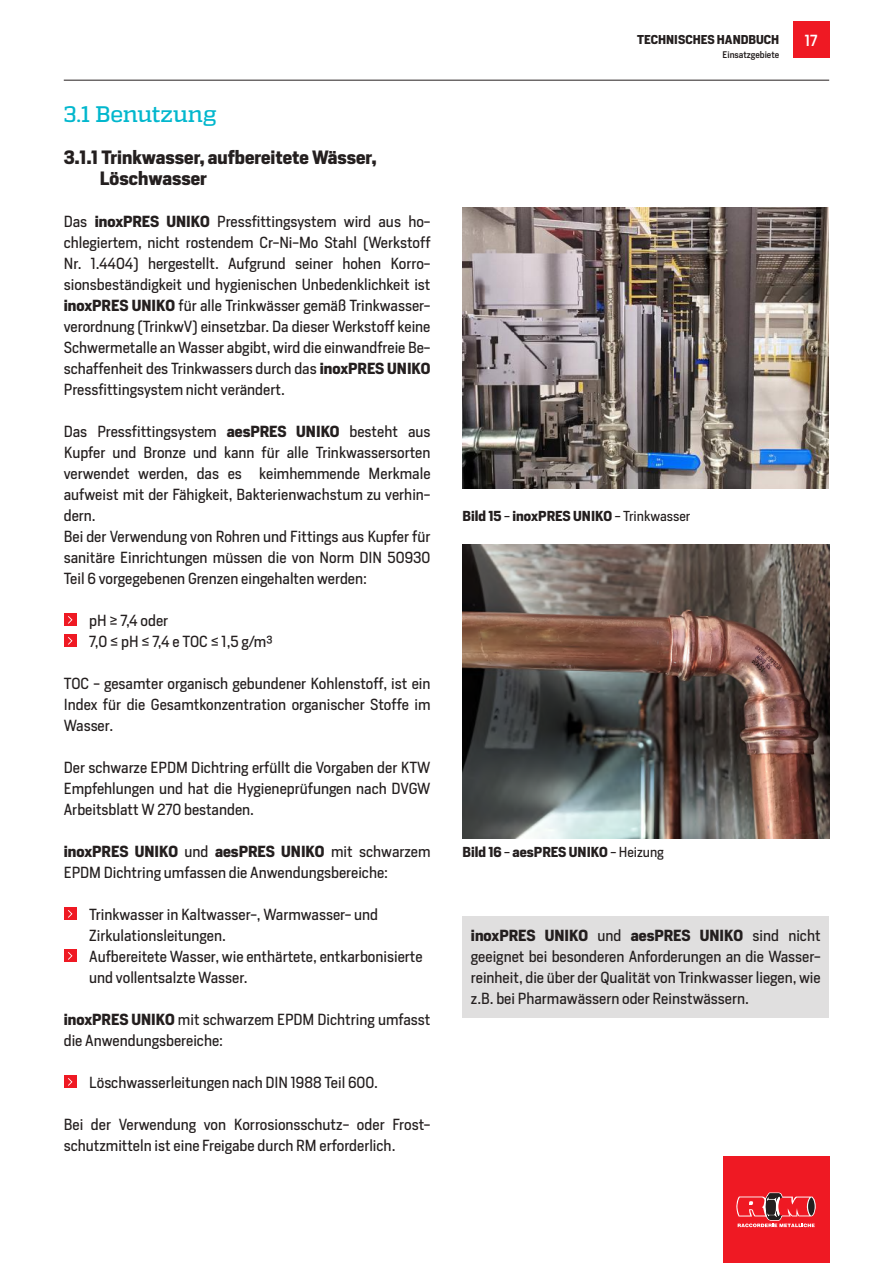
<style>
.page{position:relative;width:893px;height:1263px;background:#fff}
.page>*{position:absolute;margin:0;border:0;box-sizing:border-box;transform-origin:0 0}
.t1{font:500 22.5px "Quadon";letter-spacing:-.015em;color:#02b7cd}
.t2{font:700 18px/21px "Heron Sans";color:#241f1f}
.t3{font:15px/21px "Heron Sans";color:#241f1f}
.t4{font:500 15px "Heron Sans";color:#fff}
.t5{font:700 13.5px "Heron Sans";color:#241f1f}
.t6{font:700 12px "Heron Sans";color:#241f1f}
.t7{font:500 9px "Heron Sans";color:#241f1f}
.s1{font-weight:700}
.s2{font-weight:400}
</style>
<div class="page">
<hr style="left:64px;top:80px;width:765px;height:1px;background:#241f1f">
<div style="left:723px;top:1157px;width:106px;height:106px;background:#ef1923"></div>
<svg style="left:736px;top:1192px;width:80px;height:35px"></svg>
<div style="left:793px;top:22px;width:36px;height:36px;background:#ef1923"></div>
<div style="left:64px;top:613px;width:13px;height:13px;background:#ef1923"></div>
<svg style="left:68px;top:616px;width:4px;height:8px"></svg>
<div style="left:64px;top:634px;width:13px;height:13px;background:#ef1923"></div>
<svg style="left:68px;top:637px;width:4px;height:8px"></svg>
<div style="left:64px;top:907px;width:13px;height:13px;background:#ef1923"></div>
<svg style="left:68px;top:910px;width:4px;height:8px"></svg>
<div style="left:64px;top:949px;width:13px;height:13px;background:#ef1923"></div>
<svg style="left:68px;top:952px;width:4px;height:8px"></svg>
<div style="left:64px;top:1075px;width:13px;height:13px;background:#ef1923"></div>
<svg style="left:68px;top:1078px;width:4px;height:8px"></svg>
<div style="left:462px;top:916px;width:367px;height:102px;background:#e0dfdf"></div>
<img style="left:462px;top:207px;width:367px;height:281px">
<img style="left:462px;top:544px;width:367px;height:294px">
<h1 class="t1" style="left:64px;top:101px;width:155px">3.1 Benutzung</h1>
<p class="t2" style="left:100px;top:147px;width:278px;text-indent:-36px">3.1.1 Trinkwasser, aufbereitete Wässer,<br>Löschwasser</p>
<p class="t3" style="left:64px;top:211px;width:368px;text-align:justify">Das <span class="s1">inoxPRES UNIKO</span> Pressfittingsystem wird aus ho&shy;chlegiertem, nicht rostendem Cr-Ni-Mo Stahl (Werkstoff Nr. 1.4404) hergestellt. Aufgrund seiner hohen Korro&shy;sionsbeständigkeit und hygienischen Unbedenklichkeit ist <span class="s1">inoxPRES UNIKO</span> für alle Trinkwässer gemäß Trinkwasser&shy;verordnung (TrinkwV) einsetzbar. Da dieser Werkstoff keine Schwermetalle an Wasser abgibt, wird die einwandfreie Be&shy;schaffenheit des Trinkwassers durch das <span class="s1">inoxPRES UNIKO </span>Pressfittingsystem nicht verändert.</p>
<p class="t3" style="left:64px;top:421px;width:368px">Das Pressfittingsystem <span class="s1">aesPRES UNIKO</span> besteht aus Kupfer und Bronze und kann für alle Trinkwassersorten verwendet werden, das es keimhemmende Merkmale aufweist mit der Fähigkeit, Bakterienwachstum zu verhin&shy;dern.<br>Bei der Verwendung von Rohren und Fittings aus Kupfer für sanitäre Einrichtungen müssen die von Norm DIN 50930<br>Teil 6 vorgegebenen Grenzen eingehalten werden:</p>
<p class="t3" style="left:89px;top:610px;width:185px">pH ≥ 7,4 oder<br>7,0 ≤ pH ≤ 7,4 e TOC ≤ 1,5 g/m3</p>
<p class="t3" style="left:64px;top:673px;width:368px;text-align:justify">TOC - gesamter organisch gebundener Kohlenstoff, ist ein Index für die Gesamtkonzentration organischer Stoffe im Wasser.</p>
<p class="t3" style="left:64px;top:757px;width:368px;text-align:justify">Der schwarze EPDM Dichtring erfüllt die Vorgaben der KTW Empfehlungen und hat die Hygieneprüfungen nach DVGW Arbeitsblatt W 270 bestanden.</p>
<p class="t3" style="left:64px;top:841px;width:368px"><span class="s1">inoxPRES UNIKO</span> und <span class="s1">aesPRES UNIKO</span> mit schwarzem<br>EPDM Dichtring umfassen die Anwendungsbereiche:</p>
<p class="t3" style="left:89px;top:904px;width:335px">Trinkwasser in Kaltwasser-, Warmwasser- und Zirkulationsleitungen.<br>Aufbereitete Wasser, wie enthärtete, entkarbonisierte und vollentsalzte Wasser.</p>
<p class="t3" style="left:64px;top:1009px;width:368px"><span class="s1">inoxPRES UNIKO</span> mit schwarzem EPDM Dichtring umfasst die Anwendungsbereiche:</p>
<p class="t3" style="left:89px;top:1072px;width:290px">Löschwasserleitungen nach DIN 1988 Teil 600.</p>
<p class="t3" style="left:64px;top:1114px;width:368px">Bei der Verwendung von Korrosionsschutz- oder Frost&shy;schutzmitteln ist eine Freigabe durch RM erforderlich.</p>
<p class="t6" style="left:637px;top:31px;width:144px">TECHNISCHES HANDBUCH</p>
<p class="t4" style="left:805px;top:31px;width:14px">17</p>
<p class="t7" style="left:723px;top:49px;width:58px">Einsatzgebiete</p>
<p class="t5" style="left:462px;top:507px;width:229px">Bild 15 <span class="s2">-</span> inoxPRES UNIKO <span class="s2">- Trinkwasser</span></p>
<p class="t5" style="left:462px;top:843px;width:203px">Bild 16 <span class="s2">-</span> aesPRES UNIKO <span class="s2">- Heizung</span></p>
<p class="t3" style="left:471px;top:925px;width:351px;text-align:justify"><span class="s1">inoxPRES UNIKO</span> und <span class="s1">aesPRES UNIKO</span> sind nicht geeignet bei besonderen Anforderungen an die Wasser&shy;reinheit, die über der Qualität von Trinkwasser liegen, wie z.B. bei Pharmawässern oder Reinstwässern.</p>
</div>
